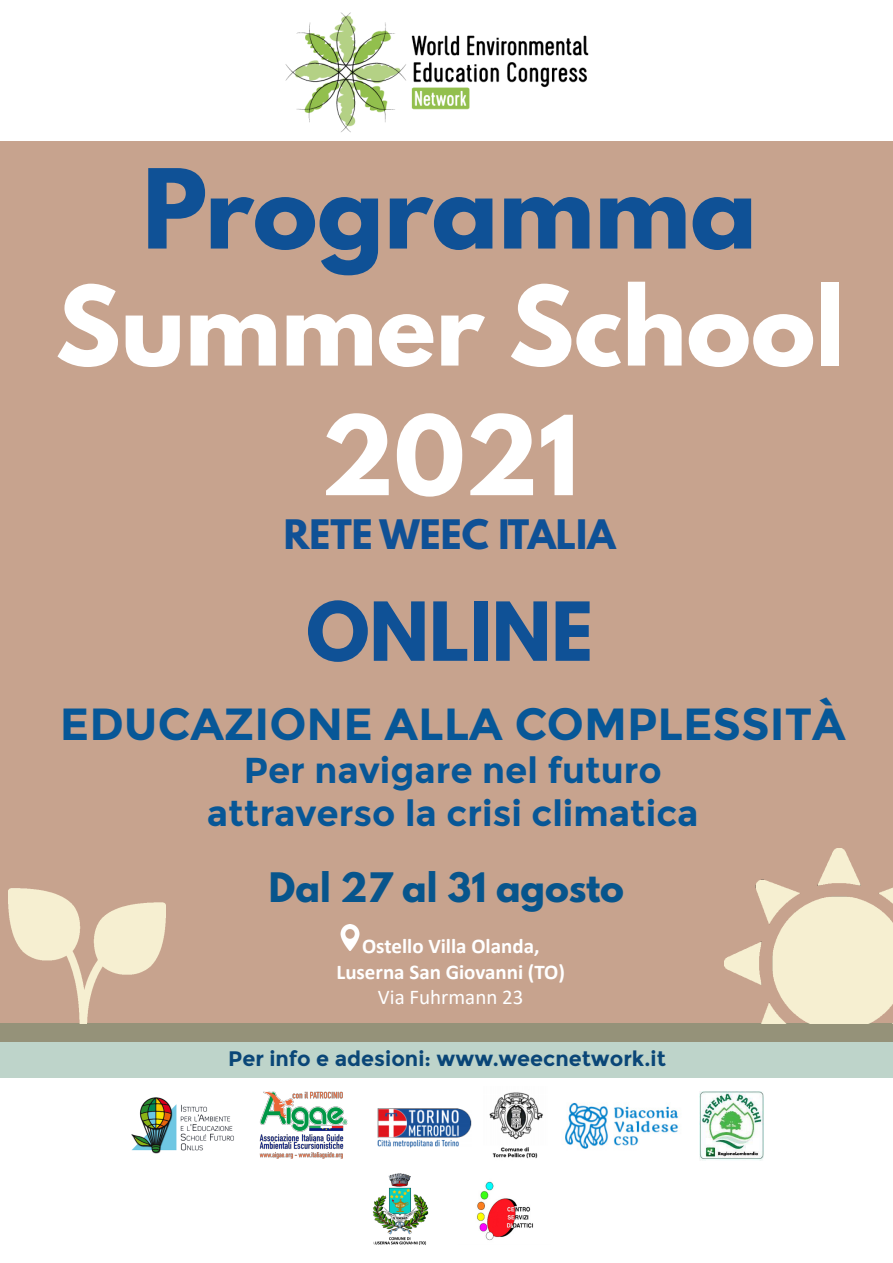
<style>
.page{position:relative;width:893px;height:1263px;background:#c7a38e}
.page>*{position:absolute;margin:0;border:0;box-sizing:border-box;transform-origin:0 0}
.t1{font:700 97.5px/129.6px "League Spartan";color:#fff;text-align:center}
.t2{font:700 97.5px "League Spartan";color:#0f5196}
.t3{font:700 72px "League Spartan";color:#0f5196}
.t4{font:700 45px "Montserrat";color:#075797}
.t5{font:700 36px "Montserrat";color:#075797}
.t6{font:700 36px "League Spartan";color:#07558c}
.t7{font:700 36px "League Spartan";color:#0f5196}
.t8{font:700 21px "Calibri";color:#fff}
.t9{font:700 21px "Montserrat";color:#0a4677}
.t10{font:21px "Calibri";color:#fff}
</style>
<div class="page">
<div style="left:0;top:0;width:893px;height:140px;background:#fff"></div>
<img style="left:286px;top:12px;width:303px;height:121px">
<div style="left:0;top:1043px;width:893px;height:220px;background:#fff"></div>
<svg style="left:0;top:1024px;width:893px;height:54px;background:#b0bdae"></svg>
<img style="left:724px;top:848px;width:169px;height:176px">
<img style="left:8px;top:888px;width:158px;height:136px">
<img style="left:340px;top:924px;width:20px;height:26px">
<img style="left:259px;top:1091px;width:89px;height:68px">
<img style="left:377px;top:1108px;width:95px;height:40px">
<img style="left:489px;top:1092px;width:54px;height:67px">
<img style="left:565px;top:1103px;width:114px;height:46px">
<img style="left:699px;top:1091px;width:65px;height:70px">
<img style="left:131px;top:1097px;width:103px;height:57px">
<img style="left:373px;top:1173px;width:56px;height:72px">
<img style="left:477px;top:1181px;width:56px;height:60px">
<p class="t2" style="left:142px;top:133px;width:616px">Programma</p>
<p class="t1" style="left:55px;top:260px;width:790px">Summer School<br>2021</p>
<p class="t7" style="left:284px;top:506px;width:333px">RETE WEEC ITALIA</p>
<p class="t3" style="left:306px;top:575px;width:288px">ONLINE</p>
<p class="t4" style="left:60px;top:697px;width:787px">EDUCAZIONE ALLA COMPLESSITÀ</p>
<p class="t5" style="left:244px;top:749px;width:420px">Per navigare nel futuro</p>
<p class="t5" style="left:207px;top:792px;width:493px">attraverso la crisi climatica</p>
<p class="t6" style="left:269px;top:859px;width:357px">Dal 27 al 31 agosto</p>
<p class="t8" style="left:362px;top:931px;width:179px">Ostello Villa Olanda,</p>
<p class="t8" style="left:336px;top:957px;width:230px">Luserna San Giovanni (TO)</p>
<p class="t10" style="left:378px;top:982px;width:147px">Via Fuhrmann 23</p>
<p class="t9" style="left:228px;top:1046px;width:439px">Per info e adesioni: www.weecnetwork.it</p>
</div>
